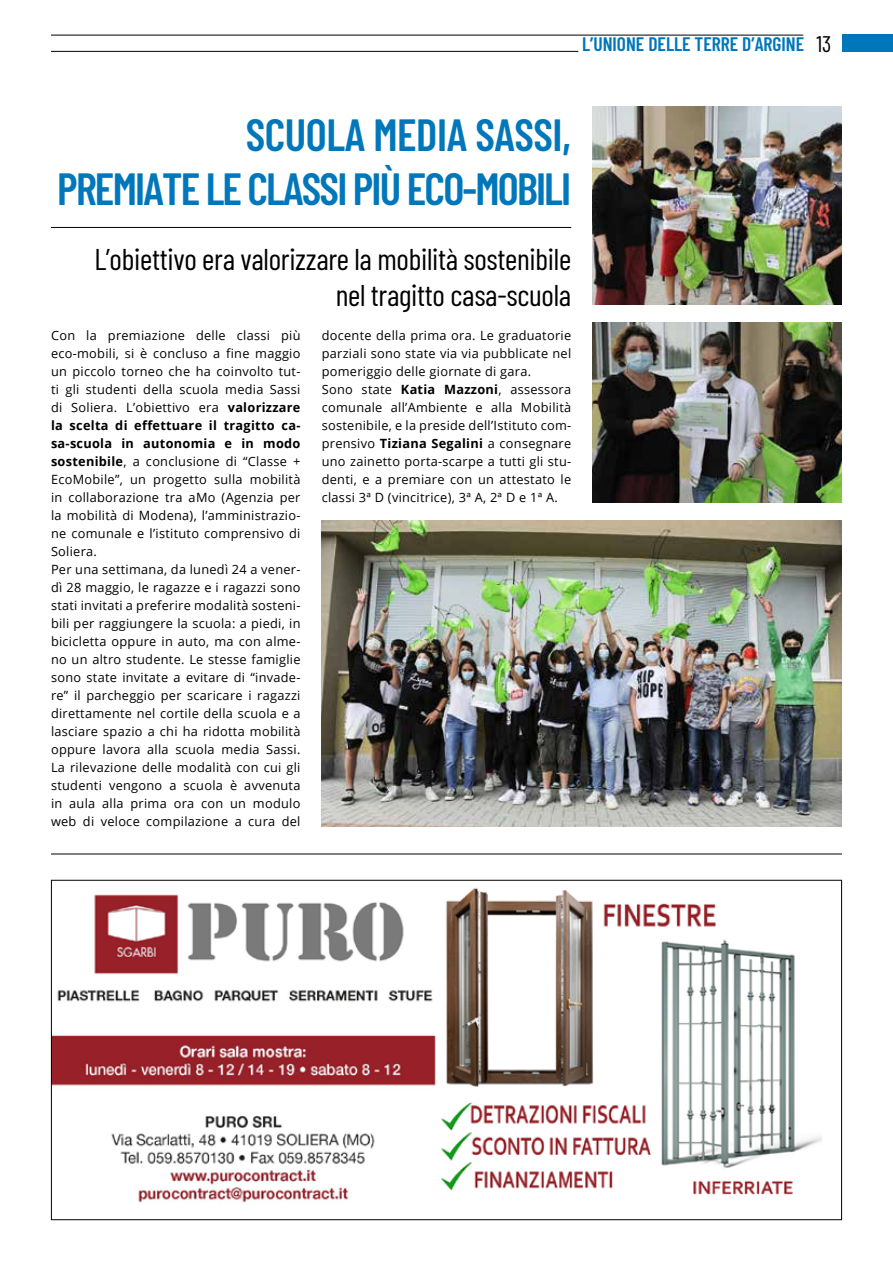
<style>
.page{position:relative;width:893px;height:1263px;background:#fff}
.page>*{position:absolute;margin:0;border:0;box-sizing:border-box;transform-origin:0 0}
.t1{font:600 45px/54px "Barlow Condensed";letter-spacing:-.04em;color:#0077ba;text-align:right}
.t2{font:30px/36px "Barlow Condensed";letter-spacing:-.01em;color:#000;text-align:right}
.t3{font:600 19.5px "Barlow Condensed";color:#0077ba}
.t4{font:12.75px/18px "Open Sans";letter-spacing:.02em;color:#000}
.s1{font-weight:400;font-size:22.5px;color:#000}
.s2{font-weight:700}
</style>
<div class="page">
<img style="left:53px;top:888px;width:769px;height:315px">
<hr style="left:51px;top:854px;width:791px;height:1px;background:#000">
<hr style="left:51px;top:51px;width:527px;height:1px;background:#000">
<hr style="left:51px;top:35px;width:752px;height:1px;background:#000">
<div style="left:842px;top:35px;width:51px;height:17px;background:#0077ba"></div>
<img style="left:592px;top:106px;width:250px;height:198px">
<img style="left:592px;top:322px;width:250px;height:180px">
<hr style="left:51px;top:227px;width:520px;height:1px;background:#000">
<img style="left:321px;top:520px;width:521px;height:306px">
<h3 class="t3" style="left:582px;top:31px;width:251px">L’UNIONE DELLE TERRE D’ARGINE <span class="s1">13</span></h3>
<h1 class="t1" style="left:57px;top:105px;width:515px">SCUOLA MEDIA SASSI,<br>PREMIATE LE CLASSI PIÙ ECO-MOBILI</h1>
<h2 class="t2" style="left:95px;top:239px;width:478px">L’obiettivo era valorizzare la mobilità sostenibile nel tragitto casa-scuola</h2>
<p class="t4" style="left:51px;top:326px;width:251px">Con la premiazione delle classi più eco-mobili, si è concluso a fine maggio un piccolo torneo che ha coinvolto tut&shy;ti gli studenti della scuola media Sassi di Soliera. L’obiettivo era <span class="s2">valorizzare la scelta di effettuare il tragitto ca&shy;sa-scuola in autonomia e in modo sostenibile</span>, a conclusione di “Classe + EcoMobile”, un progetto sulla mobilità in collaborazione tra aMo (Agenzia per la mobilità di Modena), l’amministrazio&shy;ne comunale e l’istituto comprensivo di Soliera.<br>Per una settimana, da lunedì 24 a vener&shy;dì 28 maggio, le ragazze e i ragazzi sono stati invitati a preferire modalità sosteni&shy;bili per raggiungere la scuola: a piedi, in bicicletta oppure in auto, ma con alme&shy;no un altro studente. Le stesse famiglie sono state invitate a evitare di “invade&shy;re” il parcheggio per scaricare i ragazzi direttamente nel cortile della scuola e a lasciare spazio a chi ha ridotta mobilità oppure lavora alla scuola media Sassi.<br>La rilevazione delle modalità con cui gli studenti vengono a scuola è avvenuta in aula alla prima ora con un modulo web di veloce compilazione a cura del</p>
<p class="t4" style="left:322px;top:326px;width:251px">docente della prima ora. Le graduatorie parziali sono state via via pubblicate nel pomeriggio delle giornate di gara.<br>Sono state <span class="s2">Katia Mazzoni</span>, assessora comunale all’Ambiente e alla Mobilità sostenibile, e la preside dell’Istituto com&shy;prensivo <span class="s2">Tiziana Segalini</span> a consegnare uno zainetto porta-scarpe a tutti gli stu&shy;denti, e a premiare con un attestato le classi 3ª D (vincitrice), 3ª A, 2ª D e 1ª A.</p>
</div>
